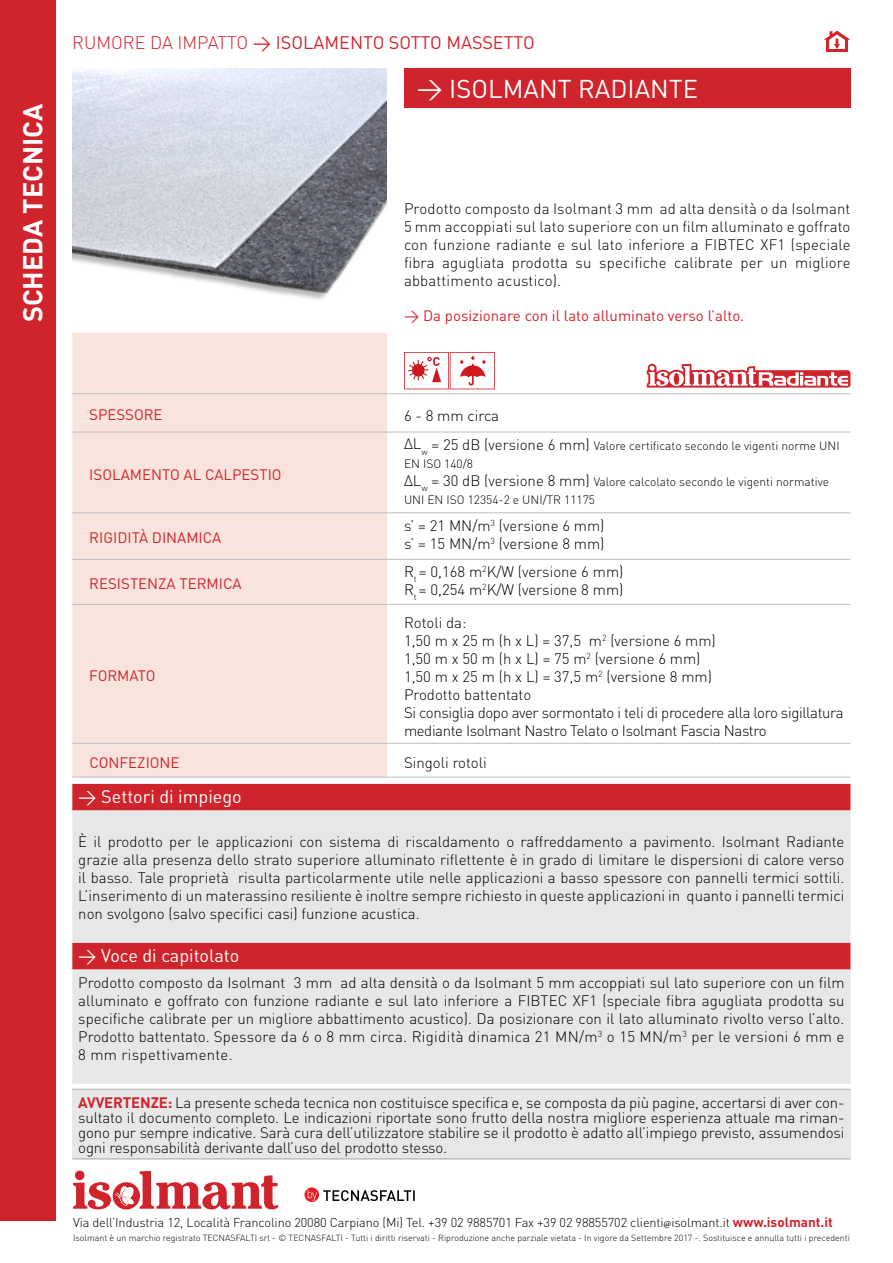
<style>
.page{position:relative;width:893px;height:1263px;background:#fff}
.page>*{position:absolute;margin:0;border:0;box-sizing:border-box;transform-origin:0 0}
.t1{font:700 27px "DIN";color:#fff}
.t2{font:25.5px "DIN";color:#fff}
.t3{font:18px "DIN";color:#cf242c}
.t4{font:18px "DIN";color:#fff}
.t5{font:300 15px/18px "DIN";color:#000;text-align:justify}
.t6{font:300 15px/18px "DIN";letter-spacing:-.025em;color:#000}
.t7{font:15px "DIN";color:#cf242c}
.t8{font:300 12.75px "DIN";letter-spacing:-.01em;color:#000}
.t9{font:300 12px/18px "DIN";color:#000}
.t10{font:300 8.85px "DIN";color:#000}
.s1{font-weight:300}
.s2{font-size:15px}
.s3{font-weight:700;color:#cf242c}
.s4{font-family:"Minion Pro";font-weight:400;font-size:10.5px}
.s5{font-weight:700;font-size:13.5px;color:#cf242c}
</style>
<div class="page">
<div style="left:0;top:0;width:55px;height:1220px;background:#cf242c"></div>
<svg style="left:304px;top:1187px;width:15px;height:15px"></svg>
<svg style="left:323px;top:1190px;width:92px;height:11px"></svg>
<svg style="left:308px;top:1190px;width:9px;height:11px"></svg>
<svg style="left:73px;top:1170px;width:206px;height:39px"></svg>
<div style="left:72px;top:1089px;width:778px;height:70px;background:#e6e7e8"></div>
<hr style="left:72px;top:1089px;width:778px;height:1px;background:#bcbec0">
<hr style="left:72px;top:1158px;width:778px;height:1px;background:#bcbec0">
<div style="left:404px;top:68px;width:446px;height:39px;background:#cf242c"></div>
<img style="left:72px;top:68px;width:315px;height:232px">
<div style="left:72px;top:333px;width:315px;height:444px;background:#f8e4dc"></div>
<hr style="left:72px;top:393px;width:315px;height:1px;background:#bcbec0">
<hr style="left:387px;top:393px;width:463px;height:1px;background:#bcbec0">
<hr style="left:72px;top:432px;width:315px;height:1px;background:#bcbec0">
<hr style="left:387px;top:432px;width:463px;height:1px;background:#bcbec0">
<hr style="left:72px;top:512px;width:315px;height:1px;background:#bcbec0">
<hr style="left:387px;top:512px;width:463px;height:1px;background:#bcbec0">
<hr style="left:72px;top:559px;width:315px;height:1px;background:#bcbec0">
<hr style="left:387px;top:559px;width:463px;height:1px;background:#bcbec0">
<hr style="left:72px;top:604px;width:315px;height:1px;background:#bcbec0">
<hr style="left:387px;top:604px;width:463px;height:1px;background:#bcbec0">
<hr style="left:72px;top:743px;width:315px;height:1px;background:#bcbec0">
<hr style="left:387px;top:743px;width:463px;height:1px;background:#bcbec0">
<hr style="left:72px;top:777px;width:315px;height:1px;background:#bcbec0">
<hr style="left:387px;top:777px;width:463px;height:1px;background:#bcbec0">
<svg style="left:647px;top:364px;width:203px;height:24px"></svg>
<svg style="left:404px;top:352px;width:91px;height:37px"></svg>
<div style="left:72px;top:784px;width:778px;height:26px;background:#cf242c"></div>
<svg style="left:72px;top:810px;width:778px;height:274px;background:#e3d4d5"></svg>
<svg style="left:823px;top:31px;width:27px;height:21px"></svg>
<hr style="left:826px;top:49px;width:21px;height:3px;background:#d1242d">
<h1 class="t1" style="left:15px;top:322px;width:220px;rotate:-90deg">SCHEDA TECNICA</h1>
<p class="t3" style="left:72px;top:31px;width:464px"><span class="s1">RUMORE DA IMPATTO</span> &gt; ISOLAMENTO SOTTO MASSETTO</p>
<h2 class="t2" style="left:417px;top:73px;width:283px">&gt; ISOLMANT RADIANTE</h2>
<p class="t5" style="left:404px;top:200px;width:448px">Prodotto composto da Isolmant 3 mm ad alta densità o da Isolmant 5 mm accoppiati sul lato superiore con un film alluminato e goffrato con funzione radiante e sul lato inferiore a FIBTEC XF1 (speciale fibra agugliata prodotta su specifiche calibrate per un migliore abbattimento acustico).</p>
<p class="t7" style="left:404px;top:306px;width:342px">&gt; Da posizionare con il lato alluminato verso l’alto.</p>
<p class="t7" style="left:89px;top:405px;width:75px">SPESSORE</p>
<p class="t5" style="left:404px;top:406px;width:97px">6 - 8 mm circa</p>
<p class="t7" style="left:89px;top:465px;width:194px">ISOLAMENTO AL CALPESTIO</p>
<p class="t9" style="left:404px;top:436px;width:437px"><span class="s2">ΔL</span><sub>w</sub> <span class="s2">= 25 dB (versione 6 mm)</span> Valore certificato secondo le vigenti norme UNI EN ISO 140/8<br><span class="s2">ΔL</span><sub>w</sub> <span class="s2">= 30 dB (versione 8 mm)</span> Valore calcolato secondo le vigenti normative UNI EN ISO 12354-2 e UNI/TR 11175</p>
<p class="t7" style="left:89px;top:529px;width:134px">RIGIDITÀ DINAMICA</p>
<p class="t5" style="left:404px;top:517px;width:202px">s’ = 21 MN/m<sup>3</sup> (versione 6 mm) s’ = 15 MN/m<sup>3</sup> (versione 8 mm)</p>
<p class="t7" style="left:89px;top:574px;width:154px">RESISTENZA TERMICA</p>
<p class="t5" style="left:404px;top:562px;width:221px">R<sub>t</sub> = 0,168 m<sup>2</sup>K/W (versione 6 mm)<br>R<sub>t</sub> = 0,254 m<sup>2</sup>K/W (versione 8 mm)</p>
<p class="t7" style="left:89px;top:666px;width:68px">FORMATO</p>
<p class="t6" style="left:404px;top:613px;width:441px">Rotoli da:<br>1,50 m x 25 m (h x L) = 37,5 m<sup>2</sup> (versione 6 mm)<br>1,50 m x 50 m (h x L) = 75 m<sup>2</sup> (versione 6 mm)<br>1,50 m x 25 m (h x L) = 37,5 m<sup>2</sup> (versione 8 mm)<br>Prodotto battentato<br>Si consiglia dopo aver sormontato i teli di procedere alla loro sigillatura mediante Isolmant Nastro Telato o Isolmant Fascia Nastro</p>
<p class="t7" style="left:89px;top:753px;width:92px">CONFEZIONE</p>
<p class="t5" style="left:404px;top:754px;width:84px">Singoli rotoli</p>
<p class="t4" style="left:78px;top:785px;width:165px">&gt; Settori di impiego</p>
<p class="t5" style="left:78px;top:832px;width:768px">È il prodotto per le applicazioni con sistema di riscaldamento o raffreddamento a pavimento. Isolmant Radiante grazie alla presenza dello strato superiore alluminato riflettente è in grado di limitare le dispersioni di calore verso il basso. Tale proprietà risulta particolarmente utile nelle applicazioni a basso spessore con pannelli termici sottili.<br>L’inserimento di un materassino resiliente è inoltre sempre richiesto in queste applicazioni in quanto i pannelli termici non svolgono (salvo specifici casi) funzione acustica.</p>
<p class="t4" style="left:78px;top:944px;width:163px">&gt; Voce di capitolato</p>
<p class="t5" style="left:78px;top:973px;width:768px">Prodotto composto da Isolmant 3 mm ad alta densità o da Isolmant 5 mm accoppiati sul lato superiore con un film alluminato e goffrato con funzione radiante e sul lato inferiore a FIBTEC XF1 (speciale fibra agugliata prodotta su specifiche calibrate per un migliore abbattimento acustico). Da posizionare con il lato alluminato rivolto verso l’alto.<br>Prodotto battentato. Spessore da 6 o 8 mm circa. Rigidità dinamica 21 MN/m<sup>3</sup> o 15 MN/m<sup>3</sup> per le versioni 6 mm e 8 mm rispettivamente.</p>
<p class="t5" style="left:78px;top:1095px;width:768px;line-height:15px"><span class="s3">AVVERTENZE:</span> La presente scheda tecnica non costituisce specifica e, se composta da più pagine, accertarsi di aver con&shy;sultato il documento completo. Le indicazioni riportate sono frutto della nostra migliore esperienza attuale ma riman&shy;gono pur sempre indicative. Sarà cura dell’utilizzatore stabilire se il prodotto è adatto all’impiego previsto, assumendosi ogni responsabilità derivante dall’uso del prodotto stesso.</p>
<p class="t8" style="left:73px;top:1215px;width:761px">Via dell’Industria 12, Località Francolino 20080 Carpiano (Mi) Tel. +39 02 9885701 Fax +39 02 98855702 clienti<span class="s4">@</span>isolmant.it <span class="s5">www.isolmant.it</span></p>
<p class="t10" style="left:73px;top:1232px;width:778px">Isolmant è un marchio registrato TECNASFALTI srl - © TECNASFALTI - Tutti i diritti riservati - Riproduzione anche parziale vietata - In vigore da Settembre 2017 -. Sostituisce e annulla tutti i precedenti</p>
</div>
